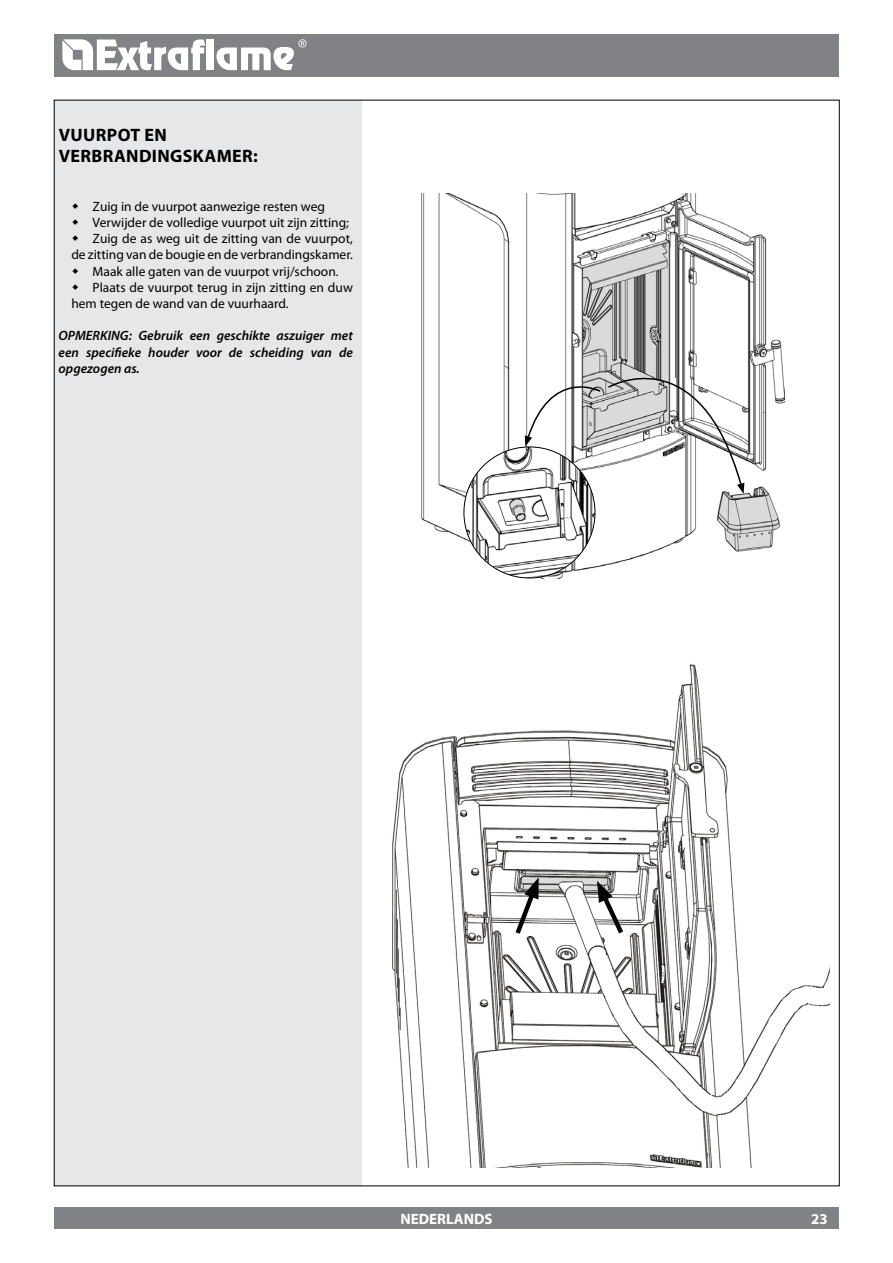
<style>
.page{position:relative;width:893px;height:1263px;background:#fff}
.page>*{position:absolute;margin:0;border:0;box-sizing:border-box;transform-origin:0 0}
.t1{font:700 18px/21.6px "Myriad Pro";letter-spacing:.02em;color:#000}
.t2{font:700 15px "Myriad Pro";color:#fff}
.t3{font:13.5px "Myriad Pro";color:#000}
.t4{font:italic 600 13.5px/16.2px "Myriad Pro";color:#000;text-align:justify}
</style>
<div class="page">
<img style="left:421px;top:193px;width:364px;height:385px">
<img style="left:464px;top:447px;width:131px;height:131px;border-radius:66px">
<svg style="left:525px;top:335px;width:219px;height:159px"></svg>
<img style="left:392px;top:664px;width:437px;height:503px">
<svg style="left:512px;top:877px;width:28px;height:62px"></svg>
<svg style="left:596px;top:881px;width:31px;height:57px"></svg>
<div style="left:54px;top:34px;width:785px;height:43px;background:#808285"></div>
<div style="left:54px;top:1208px;width:785px;height:21px;background:#808285"></div>
<svg style="left:62px;top:39px;width:143px;height:31px"></svg>
<div style="left:207px;top:40px;width:7px;height:30px;background:#fff"></div>
<svg style="left:216px;top:39px;width:90px;height:31px"></svg>
<div style="left:54px;top:100px;width:307px;height:1085px;background:#e6e7e8"></div>
<h1 class="t1" style="left:59px;top:123px;width:97px">VUU RPOT EN<br>VERBRANDINGSKAME</h1>
<h1 class="t1" style="left:242px;top:145px;width:17px">R:</h1>
<p class="t3" style="left:93px;top:198px;width:234px">Zuig in de vuurpot aanwezige resten weg</p>
<p class="t3" style="left:93px;top:214px;width:258px">Verwijder de volledige vuurpot uit zijn zitting;</p>
<p class="t3" style="left:93px;top:230px;width:262px">Zuig de as weg uit de zitting van de vuurpot,</p>
<p class="t3" style="left:71px;top:246px;width:283px">de zitting van de bougie en de verbrandingskamer.</p>
<p class="t3" style="left:93px;top:263px;width:247px">Maak alle gaten van de vuurpot vrij/schoon.</p>
<p class="t3" style="left:93px;top:279px;width:262px">Plaats de vuurpot terug in zijn zitting en duw</p>
<p class="t3" style="left:71px;top:295px;width:219px">hem tegen de wand van de vuurhaard.</p>
<p class="t4" style="left:59px;top:327px;width:296px">OPMERKING: Gebruik een geschikte aszuiger met een specifieke houder voor de scheiding van de opgezogen as.</p>
<p class="t2" style="left:400px;top:1209px;width:94px">NEDERLANDS</p>
<p class="t2" style="left:811px;top:1209px;width:18px">23</p>
</div>
